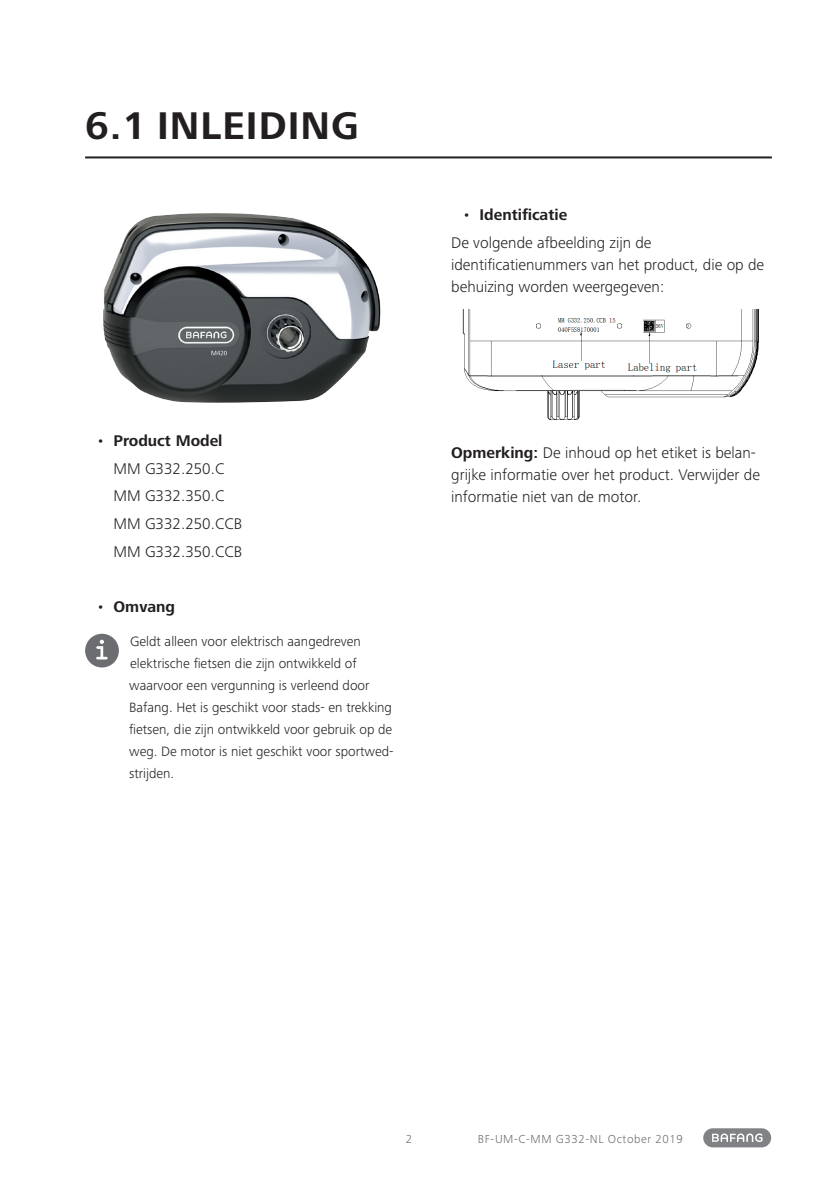
<style>
.page{position:relative;width:840px;height:1191px;background:#fff}
.page>*{position:absolute;margin:0;border:0;box-sizing:border-box;transform-origin:0 0}
.t1{font:700 40px "Frutiger Next Pro";letter-spacing:.025em;color:#231f20}
.t2{font:300 16px/27.6px "Frutiger Next Pro";color:#231f20}
.t3{font:700 16px "Frutiger Next Pro";color:#231f20}
.t4{font:300 14px/22px "Frutiger Next Pro";color:#231f20}
.t5{font:300 12px "Frutiger Next Pro";letter-spacing:.05em;color:#6c6d70}
.s1{font-weight:700}
.s2{font-weight:300}
</style>
<div class="page">
<div style="left:702px;top:1128px;width:68px;height:19px;background:#808285;border-radius:10px"></div>
<svg style="left:712px;top:1133px;width:50px;height:9px"></svg>
<hr style="left:85px;top:156px;width:686px;height:2px;background:#231f20">
<img style="left:103px;top:213px;width:278px;height:190px">
<div style="left:85px;top:634px;width:34px;height:33px;background:#6c6d70;border-radius:50%"></div>
<svg style="left:96px;top:639px;width:12px;height:20px"></svg>
<img style="left:462px;top:309px;width:297px;height:111px">
<h1 class="t1" style="left:85px;top:103px;width:275px">6.1 INLEIDING</h1>
<p class="t2" style="left:113px;top:427px;width:130px;text-indent:-17px">• <span class="s1">Product Model<br></span>MM G332.250.C<br>MM G332.350.C<br>MM G332.250.CCB<br>MM G332.350.CCB</p>
<p class="t3" style="left:96px;top:597px;width:80px"><span class="s2">•</span> Omvang</p>
<p class="t4" style="left:129px;top:630px;width:266px">Geldt alleen voor elektrisch aangedreven elektrische fietsen die zijn ontwikkeld of waarvoor een vergunning is verleend door Bafang. Het is geschikt voor stads- en trekking fietsen, die zijn ontwikkeld voor gebruik op de weg. De motor is niet geschikt voor sportwed&shy;strijden.</p>
<p class="t2" style="left:451px;top:201px;width:202px;text-indent:11px">• <span class="s1">Identificatie<br></span>De volgende afbeelding zijn de</p>
<p class="t2" style="left:451px;top:254px;width:314px;line-height:22px">identificatienummers van het product, die op de behuizing worden weergegeven:</p>
<p class="t2" style="left:451px;top:442px;width:310px;line-height:22px"><span class="s1">Opmerking:</span> De inhoud op het etiket is belan&shy;grijke informatie over het product. Verwijder de informatie niet van de motor.</p>
<p class="t5" style="left:405px;top:1132px;width:8px">2</p>
<p class="t5" style="left:477px;top:1132px;width:206px">BF-UM-C-MM G332-NL October 2019</p>
</div>
